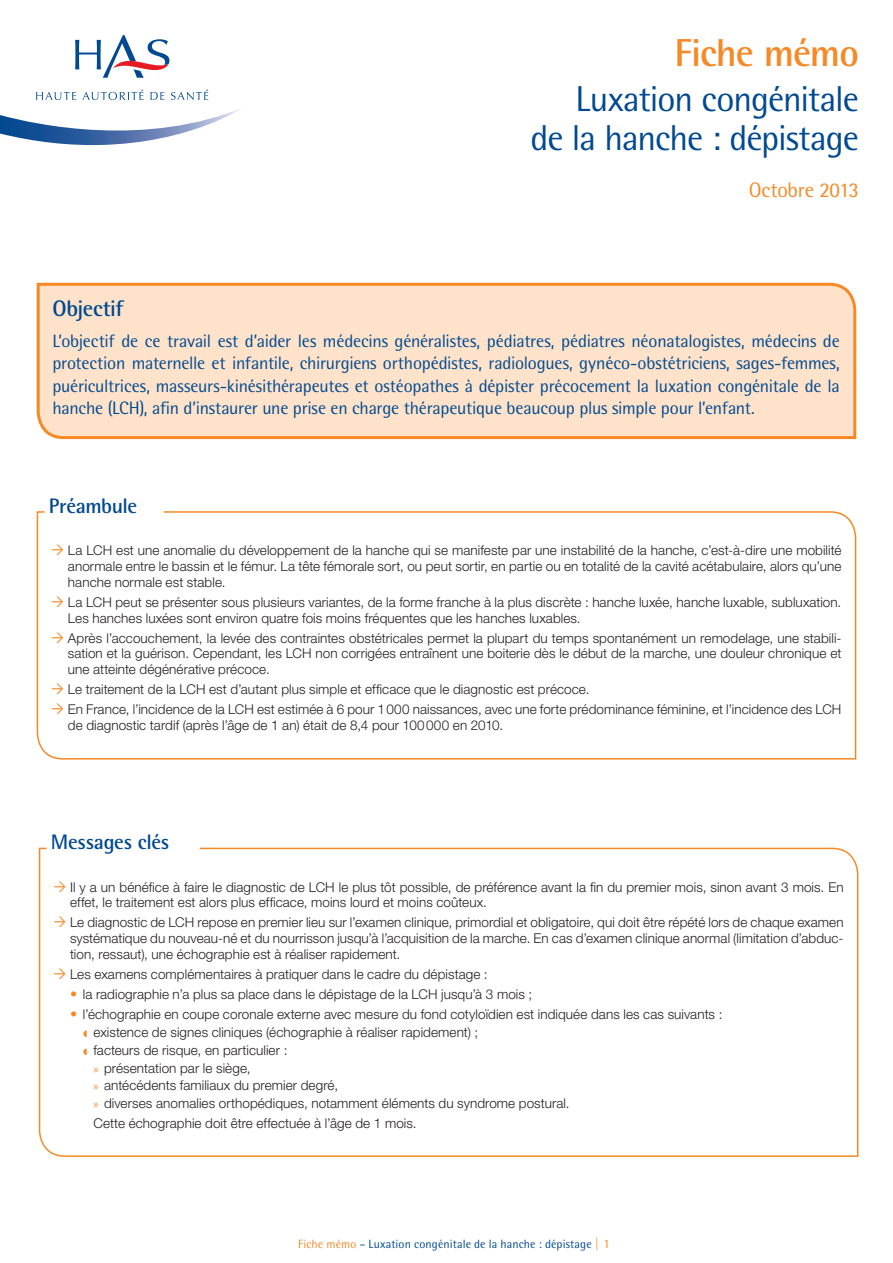
<style>
.page{position:relative;width:893px;height:1263px;background:#fff}
.page>*{position:absolute;margin:0;border:0;box-sizing:border-box;transform-origin:0 0}
.t1{font:700 39px "Rotis Semi Sans Std";letter-spacing:-.025em;color:#f68926}
.Titre_2_en_tête{font:36px "Rotis Semi Sans Std";letter-spacing:-.03em;color:#014990}
.Texte{font:700 22.5px "Rotis Semi Sans Std";letter-spacing:-.015em;color:#014990}
.Titre{font:700 21px "Rotis Semi Sans Std";letter-spacing:-.015em;color:#014990}
.Titre_2_en_tête-2{font:21px "Rotis Semi Sans Std";letter-spacing:-.015em;color:#f68926}
.Texte-2{font:18px/22.5px "Rotis Semi Sans Std";letter-spacing:-.015em;color:#014990;text-align:justify}
.Fleche{font:300 13.5px/15.8px "Helvetica Neue LT Std";letter-spacing:.005em;color:#231f20;text-align:justify}
._2ePuce{font:300 13.5px "Helvetica Neue LT Std";letter-spacing:.005em;color:#231f20}
._4e_puce{font:300 13.5px "Helvetica Neue LT Std";letter-spacing:.005em;color:#231f20}
._3e_puce{font:300 13.5px "Helvetica Neue LT Std";letter-spacing:.005em;color:#231f20}
.Texte-3{font:300 13.5px "Helvetica Neue LT Std";letter-spacing:.005em;color:#231f20}
.t2{font:12px "Rotis Semi Sans Std";letter-spacing:.01em;color:#014990}
.s1{font-weight:400;font-size:14.25px;color:#f68926}
.s2{font-family:"Myriad Pro";font-weight:400;font-size:12px;color:#f68926}
.s3{color:#f68926}
.s4{font-weight:700;font-size:12.75px;color:#f68926}
.s5{font-size:12.75px;color:#f68926}
</style>
<div class="page">
<svg style="left:0;top:109px;width:240px;height:37px"></svg>
<svg style="left:36px;top:92px;width:40px;height:8px"></svg>
<svg style="left:82px;top:90px;width:62px;height:10px"></svg>
<svg style="left:151px;top:92px;width:13px;height:8px"></svg>
<svg style="left:171px;top:90px;width:37px;height:10px"></svg>
<svg style="left:75px;top:35px;width:94px;height:43px"></svg>
<div style="left:36px;top:282px;width:821px;height:158px;background:#fee3ca"></div>
<svg style="left:36px;top:511px;width:821px;height:249px"></svg>
<svg style="left:45px;top:511px;width:119px;height:3px"></svg>
<svg style="left:38px;top:847px;width:821px;height:310px"></svg>
<svg style="left:47px;top:847px;width:153px;height:4px"></svg>
<svg style="left:52px;top:545px;width:11px;height:10px"></svg>
<svg style="left:52px;top:596px;width:11px;height:11px"></svg>
<svg style="left:52px;top:632px;width:11px;height:10px"></svg>
<svg style="left:52px;top:683px;width:11px;height:11px"></svg>
<svg style="left:52px;top:703px;width:11px;height:11px"></svg>
<svg style="left:54px;top:881px;width:12px;height:11px"></svg>
<svg style="left:54px;top:917px;width:12px;height:10px"></svg>
<svg style="left:54px;top:968px;width:12px;height:11px"></svg>
<svg style="left:84px;top:1030px;width:3px;height:7px"></svg>
<svg style="left:84px;top:1048px;width:3px;height:7px"></svg>
<p class="t1" style="left:674px;top:28px;width:186px">Fiche mémo</p>
<p class="Titre_2_en_tête" style="left:576px;top:78px;width:285px">Luxation congénitale</p>
<p class="Titre_2_en_tête" style="left:530px;top:117px;width:330px">de la hanche : dépistage</p>
<p class="Titre_2_en_tête-2" style="left:749px;top:177px;width:112px">Octobre 2013</p>
<p class="Texte" style="left:52px;top:294px;width:73px">Objectif</p>
<p class="Texte-2" style="left:52px;top:329px;width:789px">L’objectif de ce travail est d’aider les médecins généralistes, pédiatres, pédiatres néonatalogistes, médecins de protection maternelle et infantile, chirurgiens orthopédistes, radiologues, gynéco-obstétriciens, sages-femmes, puéricultrices, masseurs-kinésithérapeutes et ostéopathes à dépister précocement la luxation congénitale de la hanche (LCH), afin d’instaurer une prise en charge thérapeutique beaucoup plus simple pour l’enfant.</p>
<p class="Titre" style="left:49px;top:493px;width:90px">Préambule</p>
<p class="Fleche" style="left:68px;top:542px;width:775px">La LCH est une anomalie du développement de la hanche qui se manifeste par une instabilité de la hanche, c’est-à-dire une mobilité anormale entre le bassin et le fémur. La tête fémorale sort, ou peut sortir, en partie ou en totalité de la cavité acétabulaire, alors qu’une hanche normale est stable.</p>
<p class="Fleche" style="left:68px;top:594px;width:775px">La LCH peut se présenter sous plusieurs variantes, de la forme franche à la plus discrète : hanche luxée, hanche luxable, subluxation.<br>Les hanches luxées sont environ quatre fois moins fréquentes que les hanches luxables.</p>
<p class="Fleche" style="left:68px;top:629px;width:775px">Après l’accouchement, la levée des contraintes obstétricales permet la plupart du temps spontanément un remodelage, une stabili&shy;sation et la guérison. Cependant, les LCH non corrigées entraînent une boiterie dès le début de la marche, une douleur chronique et une atteinte dégénérative précoce.</p>
<p class="Fleche" style="left:68px;top:681px;width:523px">Le traitement de la LCH est d’autant plus simple et efficace que le diagnostic est précoce.</p>
<p class="Fleche" style="left:68px;top:701px;width:775px">En France, l’incidence de la LCH est estimée à 6 pour 1000 naissances, avec une forte prédominance féminine, et l’incidence des LCH de diagnostic tardif (après l’âge de 1 an) était de 8,4 pour 100000 en 2010.</p>
<p class="Titre" style="left:51px;top:829px;width:120px">Messages clés</p>
<p class="Fleche" style="left:70px;top:879px;width:775px">Il y a un bénéfice à faire le diagnostic de LCH le plus tôt possible, de préférence avant la fin du premier mois, sinon avant 3 mois. En effet, le traitement est alors plus efficace, moins lourd et moins coûteux.</p>
<p class="Fleche" style="left:70px;top:914px;width:775px">Le diagnostic de LCH repose en premier lieu sur l’examen clinique, primordial et obligatoire, qui doit être répété lors de chaque examen systématique du nouveau-né et du nourrisson jusqu’à l’acquisition de la marche. En cas d’examen clinique anormal (limitation d’abduc&shy;tion, ressaut), une échographie est à réaliser rapidement.</p>
<p class="Fleche" style="left:70px;top:966px;width:419px">Les examens complémentaires à pratiquer dans le cadre du dépistage :</p>
<p class="_2ePuce" style="left:70px;top:986px;width:464px"><span class="s1">•</span> la radiographie n’a plus sa place dans le dépistage de la LCH jusqu’à 3 mois ;</p>
<p class="_2ePuce" style="left:70px;top:1006px;width:654px"><span class="s1">•</span> l’échographie en coupe coronale externe avec mesure du fond cotyloïdien est indiquée dans les cas suivants :</p>
<p class="_3e_puce" style="left:93px;top:1024px;width:386px">existence de signes cliniques (échographie à réaliser rapidement) ;</p>
<p class="_3e_puce" style="left:93px;top:1042px;width:195px">facteurs de risque, en particulier :</p>
<p class="_4e_puce" style="left:93px;top:1059px;width:159px"><span class="s2">»</span> présentation par le siège,</p>
<p class="_4e_puce" style="left:93px;top:1077px;width:246px"><span class="s2">»</span> antécédents familiaux du premier degré,</p>
<p class="_4e_puce" style="left:93px;top:1095px;width:478px"><span class="s2">»</span> diverses anomalies orthopédiques, notamment éléments du syndrome postural.</p>
<p class="Texte-3" style="left:93px;top:1115px;width:325px">Cette échographie doit être effectuée à l’âge de 1 mois.</p>
<p class="t2" style="left:298px;top:1236px;width:313px"><span class="s3">Fiche mémo</span> – Luxation congénitale de la hanche : dépistage <span class="s4">|</span> <span class="s5">1</span></p>
</div>
